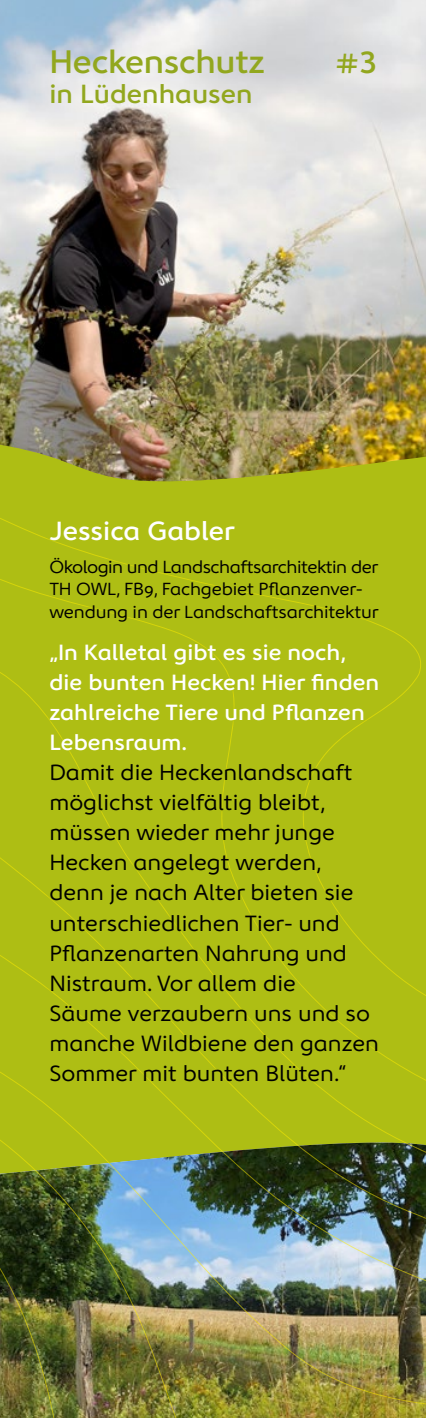
<style>
.page{position:relative;width:426px;height:1418px;background:#fff}
.page>*{position:absolute;margin:0;border:0;box-sizing:border-box;transform-origin:0 0}
.t1{font:600 32.5px "Neio Bunola";letter-spacing:-.01em;color:#92a71e}
.t2{font:600 26.25px "Neio Bunola";color:#fff}
.t3{font:600 26.25px "Neio Bunola";color:#92a71e}
.t4{font:22px/30px "Neio Bunola";color:#000}
.t5{font:600 22px/30px "Neio Bunola";color:#fff}
.t6{font:17.5px/22.5px "Neio Bunola";letter-spacing:-.01em;color:#000}
</style>
<div class="page">
<img style="left:0;top:105px;width:425px;height:1312px">
<div style="left:45px;top:517px;width:338px;height:570px;background:#aebe14"></div>
<h1 class="t1" style="left:49px;top:40px;width:216px">Heckenschutz</h1>
<p class="t3" style="left:49px;top:76px;width:204px">in Lüdenhausen</p>
<h1 class="t1" style="left:334px;top:40px;width:44px">#3</h1>
<p class="t2" style="left:49px;top:513px;width:187px">Jessica Gabler</p>
<p class="t6" style="left:49px;top:556px;width:330px">Ökologin und Landschaftsarchitektin der<br>TH OWL, FB9, Fachgebiet Pflanzenver&shy;wendung in der Landschaftsarchitektur</p>
<p class="t5" style="left:49px;top:638px;width:331px">„In Kalletal gibt es sie noch, die bunten Hecken! Hier finden zahlreiche Tiere und Pflanzen<br>Lebensraum.</p>
<p class="t4" style="left:49px;top:758px;width:331px">Damit die Heckenlandschaft möglichst vielfältig bleibt, müssen wieder mehr junge<br>Hecken angelegt werden, denn je nach Alter bieten sie unterschiedlichen Tier- und<br>Pflanzenarten Nahrung und<br>Nistraum. Vor allem die<br>Säume verzaubern uns und so manche Wildbiene den ganzen<br>Sommer mit bunten Blüten.“</p>
</div>
